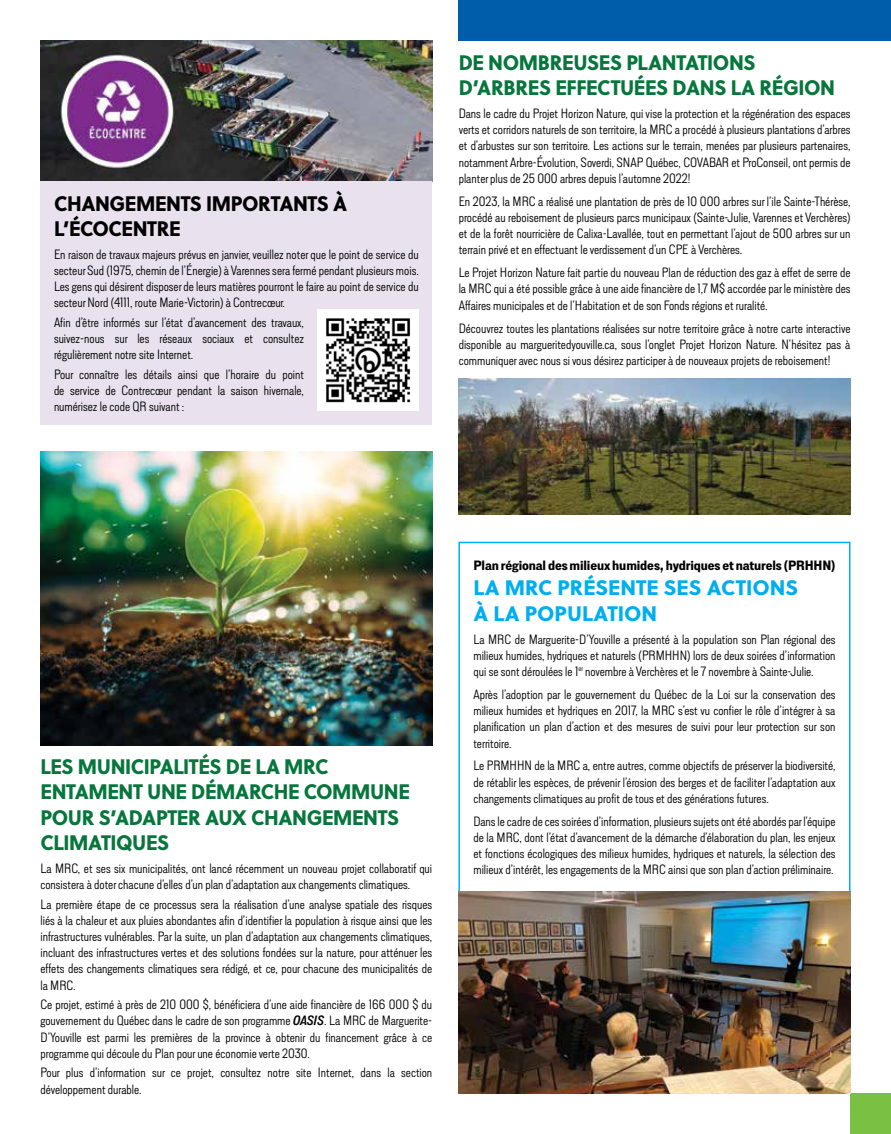
<style>
.page{position:relative;width:891px;height:1134px;background:#fff}
.page>*{position:absolute;margin:0;border:0;box-sizing:border-box;transform-origin:0 0}
.t1{font:21px/25.2px "Soleil Xb";letter-spacing:-.02em;color:#06763c;scale:.95 1}
.t2{font:21px/25.2px "Soleil Xb";color:#00aeef}
.t3{font:21px/25.2px "Soleil Xb";letter-spacing:-.02em;color:#000;scale:.95 1}
.t4{font:300 13.5px/16.2px "Lorimer No 2";color:#000;text-align:justify}
.t5{font:700 13.5px "Lorimer No 2";letter-spacing:-.01em;color:#000}
.s1{font-weight:600;font-style:italic}
</style>
<div class="page">
<div style="left:850px;top:1094px;width:41px;height:40px;background:#7ac143"></div>
<img style="left:41px;top:40px;width:391px;height:141px">
<div style="left:40px;top:181px;width:392px;height:244px;background:#eae1ef"></div>
<img style="left:318px;top:310px;width:101px;height:101px">
<img style="left:459px;top:378px;width:391px;height:137px">
<div style="left:459px;top:0;width:432px;height:40px;background:#005daa"></div>
<div style="left:458px;top:542px;width:392px;height:371px;border:2px solid #00aeef"></div>
<img style="left:458px;top:891px;width:392px;height:203px">
<img style="left:40px;top:451px;width:392px;height:294px">
<h1 class="t3" style="left:54px;top:189px;width:310px">CHANGEMENTS IMPORTANTS À<br>L’ÉCOCENTRE</h1>
<p class="t4" style="left:54px;top:246px;width:366px">En raison de travaux majeurs prévus en janvier, veuillez noter que le point de service du secteur Sud (1975, chemin de l’Énergie) à Varennes sera fermé pendant plusieurs mois.<br>Les gens qui désirent disposer de leurs matières pourront le faire au point de service du secteur Nord (4111, route Marie-Victorin) à Contrecœur.</p>
<p class="t4" style="left:54px;top:314px;width:252px">Afin d’être informés sur l’état d’avancement des travaux, suivez-nous sur les réseaux sociaux et consultez régulièrement notre site Internet.</p>
<p class="t4" style="left:54px;top:366px;width:251px">Pour connaître les détails ainsi que l’horaire du point de service de Contrecœur pendant la saison hivernale, numérisez le code QR suivant :</p>
<h1 class="t1" style="left:459px;top:49px;width:398px">DE NOMBREUSES PLANTATIONS<br>D’ARBRES EFFECTUÉES DANS LA RÉGION</h1>
<p class="t4" style="left:459px;top:105px;width:393px">Dans le cadre du Projet Horizon Nature, qui vise la protection et la régénération des espaces verts et corridors naturels de son territoire, la MRC a procédé à plusieurs plantations d’arbres et d’arbustes sur son territoire. Les actions sur le terrain, menées par plusieurs partenaires, notamment Arbre-Évolution, Soverdi, SNAP Québec, COVABAR et ProConseil, ont permis de planter plus de 25 000 arbres depuis l’automne 2022!</p>
<p class="t4" style="left:459px;top:193px;width:393px">En 2023, la MRC a réalisé une plantation de près de 10 000 arbres sur l’ile Sainte-Thérèse, procédé au reboisement de plusieurs parcs municipaux (Sainte-Julie, Varennes et Verchères) et de la forêt nourricière de Calixa-Lavallée, tout en permettant l’ajout de 500 arbres sur un terrain privé et en effectuant le verdissement d’un CPE à Verchères.</p>
<p class="t4" style="left:459px;top:264px;width:393px">Le Projet Horizon Nature fait partie du nouveau Plan de réduction des gaz à effet de serre de la MRC qui a été possible grâce à une aide financière de 1,7 M$ accordée par le ministère des Affaires municipales et de l’Habitation et de son Fonds régions et ruralité.</p>
<p class="t4" style="left:459px;top:320px;width:393px">Découvrez toutes les plantations réalisées sur notre territoire grâce à notre carte interactive disponible au margueritedyouville.ca, sous l’onglet Projet Horizon Nature. N’hésitez pas à communiquer avec nous si vous désirez participer à de nouveaux projets de reboisement!</p>
<h1 class="t1" style="left:40px;top:753px;width:390px">LES MUNICIPALITÉS DE LA MRC<br>ENTAMENT UNE DÉMARCHE COMMUNE<br>POUR S’ADAPTER AUX CHANGEMENTS<br>CLIMATIQUES</h1>
<p class="t4" style="left:40px;top:860px;width:393px">La MRC, et ses six municipalités, ont lancé récemment un nouveau projet collaboratif qui consistera à doter chacune d’elles d’un plan d’adaptation aux changements climatiques.</p>
<p class="t4" style="left:40px;top:896px;width:393px">La première étape de ce processus sera la réalisation d’une analyse spatiale des risques liés à la chaleur et aux pluies abondantes afin d’identifier la population à risque ainsi que les infrastructures vulnérables. Par la suite, un plan d’adaptation aux changements climatiques, incluant des infrastructures vertes et des solutions fondées sur la nature, pour atténuer les effets des changements climatiques sera rédigé, et ce, pour chacune des municipalités de la MRC.</p>
<p class="t4" style="left:40px;top:996px;width:393px">Ce projet, estimé à près de 210 000 $, bénéficiera d’une aide financière de 166 000 $ du gouvernement du Québec dans le cadre de son programme <span class="s1">OASIS</span>. La MRC de Marguerite-D’Youville est parmi les premières de la province à obtenir du financement grâce à ce programme qui découle du Plan pour une économie verte 2030.</p>
<p class="t4" style="left:40px;top:1064px;width:393px">Pour plus d’information sur ce projet, consultez notre site Internet, dans la section développement durable.</p>
<p class="t5" style="left:473px;top:558px;width:364px">Plan régional des milieux humides, hydriques et naturels (PRHHN)</p>
<h1 class="t2" style="left:473px;top:574px;width:326px">LA MRC PRÉSENTE SES ACTIONS<br>À LA POPULATION</h1>
<p class="t4" style="left:473px;top:631px;width:364px">La MRC de Marguerite-D’Youville a présenté à la population son Plan régional des milieux humides, hydriques et naturels (PRMHHN) lors de deux soirées d’information qui se sont déroulées le 1<sup>er</sup> novembre à Verchères et le 7 novembre à Sainte-Julie.</p>
<p class="t4" style="left:473px;top:686px;width:364px">Après l’adoption par le gouvernement du Québec de la Loi sur la conservation des milieux humides et hydriques en 2017, la MRC s’est vu confier le rôle d’intégrer à sa planification un plan d’action et des mesures de suivi pour leur protection sur son territoire.</p>
<p class="t4" style="left:473px;top:757px;width:364px">Le PRMHHN de la MRC a, entre autres, comme objectifs de préserver la biodiversité, de rétablir les espèces, de prévenir l’érosion des berges et de faciliter l’adaptation aux changements climatiques au profit de tous et des générations futures.</p>
<p class="t4" style="left:473px;top:813px;width:364px">Dans le cadre de ces soirées d’information, plusieurs sujets ont été abordés par l’équipe de la MRC, dont l’état d’avancement de la démarche d’élaboration du plan, les enjeux et fonctions écologiques des milieux humides, hydriques et naturels, la sélection des milieux d’intérêt, les engagements de la MRC ainsi que son plan d’action préliminaire.</p>
</div>
